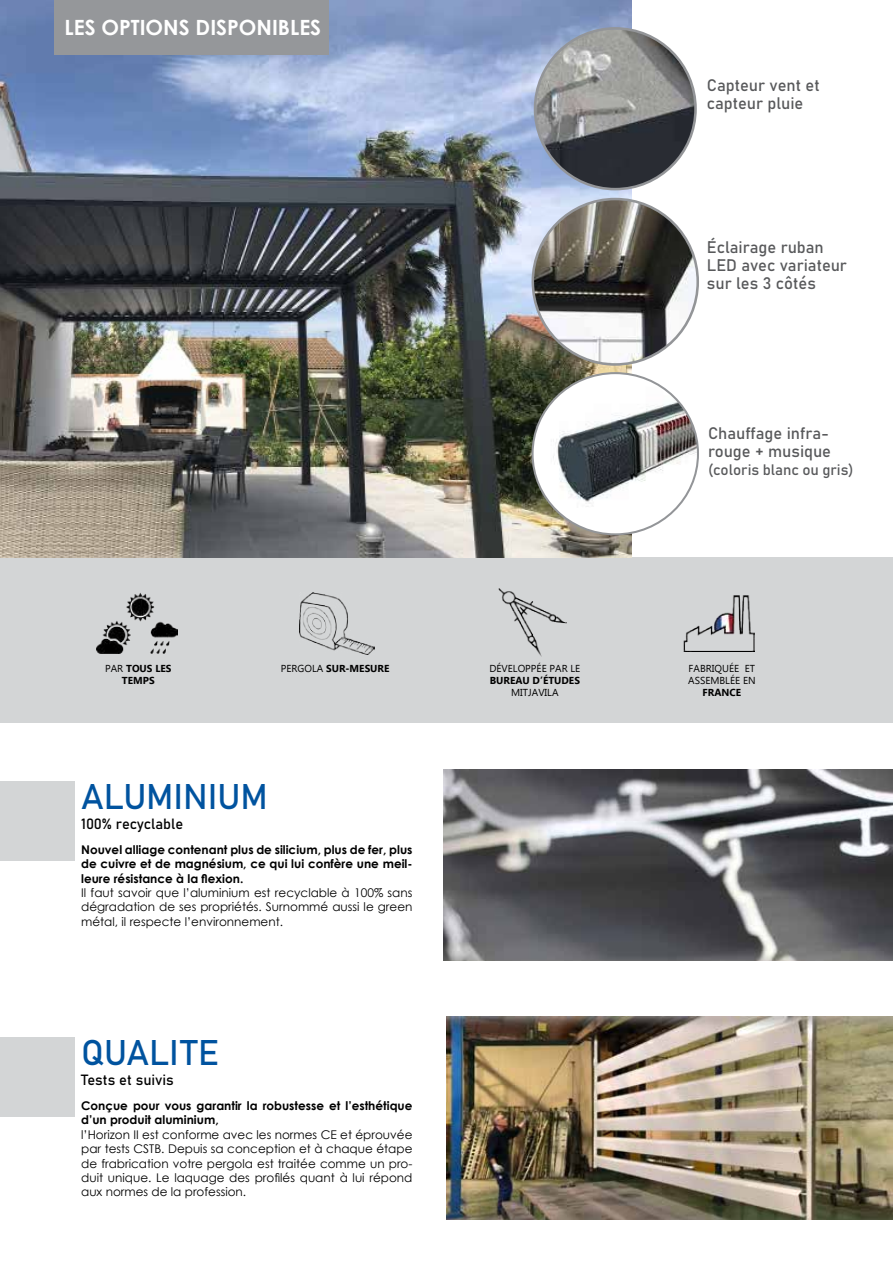
<style>
.page{position:relative;width:893px;height:1263px;background:#fff}
.page>*{position:absolute;margin:0;border:0;box-sizing:border-box;transform-origin:0 0}
.t1{font:35.25px "Bahnschrift";color:#00539f}
.t2{font:700 21px "Century Gothic";color:#fff}
.t3{font:16.5px/18px "Bahnschrift";color:#58595b}
.t4{font:15px "Bahnschrift";color:#58595b}
.t5{font:14.7px "Bahnschrift";color:#000}
.t6{font:12px/14.4px "Century Gothic";color:#000;text-align:justify}
.t7{font:700 12px/14.4px "Century Gothic";color:#000;text-align:justify}
.t8{font:700 10.05px/12.1px "Ebrima";color:#000;text-align:center}
.t9{font:10.05px/12.1px "Ebrima";color:#000}
.s1{font-weight:400}
</style>
<div class="page">
<div style="left:0;top:557px;width:893px;height:166px;background:#d3d5d6"></div>
<img style="left:299px;top:592px;width:76px;height:62px">
<img style="left:97px;top:593px;width:80px;height:60px">
<img style="left:499px;top:588px;width:68px;height:68px">
<img style="left:683px;top:595px;width:72px;height:56px">
<img style="left:0;top:0;width:631px;height:557px">
<img style="left:535px;top:29px;width:160px;height:160px">
<div style="left:534px;top:27px;width:163px;height:163px;border:3px solid #939598;border-radius:50%"></div>
<img style="left:533px;top:199px;width:165px;height:165px;border-radius:83px">
<div style="left:533px;top:373px;width:165px;height:161px;background:#fff;border-radius:50%"></div>
<img style="left:542px;top:379px;width:156px;height:129px">
<div style="left:54px;top:0;width:275px;height:54px;background:#95979a"></div>
<img style="left:444px;top:769px;width:449px;height:191px">
<img style="left:446px;top:1016px;width:447px;height:203px">
<div style="left:0;top:781px;width:75px;height:80px;background:#d3d5d6"></div>
<div style="left:0;top:1037px;width:75px;height:80px;background:#d3d5d6"></div>
<h2 class="t2" style="left:65px;top:11px;width:258px">LES OPTIONS DISPONIBLES</h2>
<p class="t8" style="left:105px;top:662px;width:68px"><span class="s1">PAR</span> TOUS LES<br>TEMPS</p>
<p class="t8" style="left:281px;top:662px;width:110px"><span class="s1">PERGOLA</span> SUR-MESURE</p>
<p class="t9" style="left:489px;top:662px;width:92px">DÉVELOPPÉE PAR LE</p>
<p class="t8" style="left:490px;top:674px;width:92px">BUREAU D’ÉTUDES</p>
<p class="t9" style="left:511px;top:686px;width:49px">MITJAVILA</p>
<h1 class="t1" style="left:81px;top:775px;width:188px">ALUMINIUM</h1>
<p class="t5" style="left:81px;top:815px;width:104px">100% recyclable</p>
<p class="t7" style="left:81px;top:842px;width:333px">Nouvel alliage contenant plus de silicium, plus de fer, plus de cuivre et de magnésium, ce qui lui confère une meil&shy;leure résistance à la flexion.</p>
<p class="t6" style="left:81px;top:885px;width:333px">Il faut savoir que l’aluminium est recyclable à 100% sans dégradation de ses propriétés. Surnommé aussi le green métal, il respecte l’environnement.</p>
<h1 class="t1" style="left:81px;top:1031px;width:139px">QUALITE</h1>
<p class="t5" style="left:81px;top:1071px;width:94px">Tests et suivis</p>
<p class="t7" style="left:81px;top:1098px;width:333px">Conçue pour vous garantir la robustesse et l’esthétique d’un produit aluminium,</p>
<p class="t6" style="left:81px;top:1127px;width:333px">l’Horizon II est conforme avec les normes CE et éprouvée par tests CSTB. Depuis sa conception et à chaque étape de frabrication votre pergola est traitée comme un pro&shy;duit unique. Le laquage des profilés quant à lui répond aux normes de la profession.</p>
<h3 class="t3" style="left:707px;top:77px;width:114px">Capteur vent et capteur pluie</h3>
<h3 class="t3" style="left:707px;top:238px;width:141px">Éclairage ruban<br>LED avec variateur sur les 3 côtés</h3>
<h3 class="t3" style="left:708px;top:424px;width:125px">Chauffage infra&shy;rouge + musique</h3>
<p class="t4" style="left:708px;top:460px;width:147px">(coloris blanc ou gris)</p>
<p class="t9" style="left:688px;top:662px;width:69px">FABRIQUÉE ET<br>ASSEMBLÉE EN</p>
<p class="t8" style="left:703px;top:686px;width:40px">FRANCE</p>
</div>
